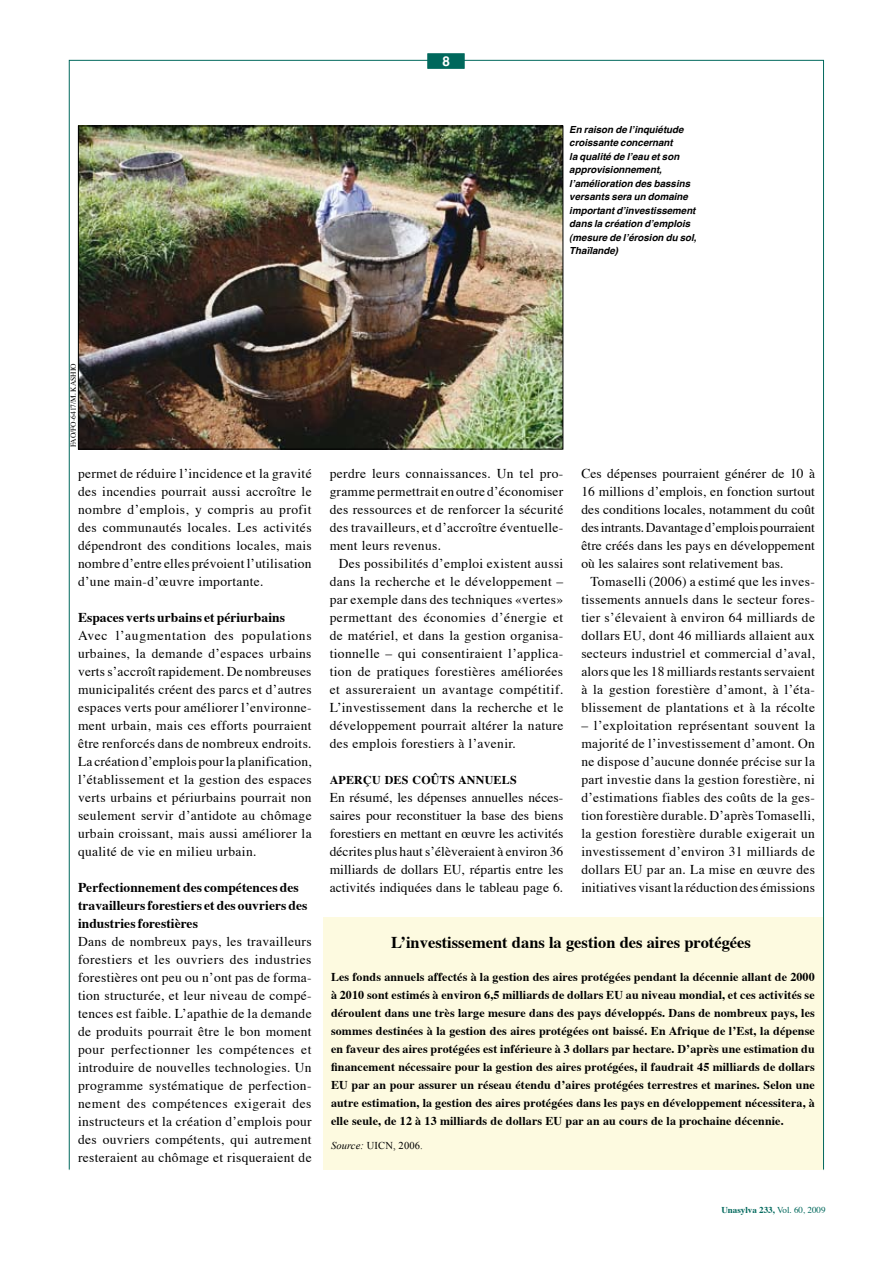
<style>
.page{position:relative;width:893px;height:1263px;background:#fff}
.page>*{position:absolute;margin:0;border:0;box-sizing:border-box;transform-origin:0 0}
.t1{font:700 16.5px "Times";color:#000}
.t2{font:13.5px/18px "Times";letter-spacing:.025em;color:#000;text-align:justify}
.t3{font:700 13.5px/18px "Times";letter-spacing:.005em;color:#000}
.t4{font:700 13.5px "Helvetica";color:#fff}
.t5{font:700 12px/18px "Times";letter-spacing:.015em;color:#000;text-align:justify}
.t6{font:10.5px "Times New Roman";letter-spacing:.01em;color:#000}
.t7{font:italic 700 9.75px/13.5px "Helvetica";color:#000}
.t8{font:700 9px "Times";color:#00685c}
.t9{font:7.5px "Times";color:#000}
.s1{font-style:italic}
.s2{font-weight:400}
</style>
<div class="page">
<div style="left:428px;top:54px;width:36px;height:15px;background:#00685c;border:1px solid #00685c"></div>
<div style="left:323px;top:918px;width:500px;height:252px;background:#fdfae0"></div>
<img style="left:80px;top:128px;width:481px;height:319px">
<div style="left:78px;top:126px;width:485px;height:323px;border:1px solid #000"></div>
<p class="t4" style="left:442px;top:50px;width:9px">8</p>
<p class="t7" style="left:569px;top:123px;width:129px">En raison de l’inquiétude croissante concernant<br>la qualité de l’eau et son approvisionnement, l’amélioration des bassins versants sera un domaine important d’investissement dans la création d’emplois (mesure de l’érosion du sol,<br>Thaïlande)</p>
<p class="t9" style="left:69px;top:447px;width:85px;rotate:-90deg">FAO/FO-6417/M. Kashio</p>
<p class="t2" style="left:78px;top:465px;width:235px">permet de réduire l’incidence et la gravité des incendies pourrait aussi accroître le nombre d’emplois, y compris au profit des communautés locales. Les activités dépendront des conditions locales, mais nombre d’entre elles prévoient l’utilisation d’une main-d’œuvre importante.</p>
<p class="t3" style="left:78px;top:609px;width:208px">Espaces verts urbains et périurbains</p>
<p class="t2" style="left:78px;top:627px;width:235px">Avec l’augmentation des populations urbaines, la demande d’espaces urbains verts s’accroît rapidement. De nombreuses municipalités créent des parcs et d’autres espaces verts pour améliorer l’environne&shy;ment urbain, mais ces efforts pourraient être renforcés dans de nombreux endroits.<br>La création d’emplois pour la planification, l’établissement et la gestion des espaces verts urbains et périurbains pourrait non seulement servir d’antidote au chômage urbain croissant, mais aussi améliorer la qualité de vie en milieu urbain.</p>
<p class="t3" style="left:78px;top:879px;width:231px">Perfectionnement des compétences des travailleurs forestiers et des ouvriers des industries forestières</p>
<p class="t2" style="left:78px;top:933px;width:235px">Dans de nombreux pays, les travailleurs forestiers et les ouvriers des industries forestières ont peu ou n’ont pas de forma&shy;tion structurée, et leur niveau de compé&shy;tences est faible. L’apathie de la demande de produits pourrait être le bon moment pour perfectionner les compétences et introduire de nouvelles technologies. Un programme systématique de perfection&shy;nement des compétences exigerait des instructeurs et la création d’emplois pour des ouvriers compétents, qui autrement resteraient au chômage et risqueraient de</p>
<p class="t2" style="left:330px;top:465px;width:235px">perdre leurs connaissances. Un tel pro&shy;gramme permettrait en outre d’économiser des ressources et de renforcer la sécurité des travailleurs, et d’accroître éventuelle&shy;ment leurs revenus.</p>
<p class="t2" style="left:330px;top:555px;width:235px;text-indent:9px">Des possibilités d’emploi existent aussi dans la recherche et le développement – par exemple dans des techniques «vertes» permettant des économies d’énergie et de matériel, et dans la gestion organisa&shy;tionnelle – qui consentiraient l’applica&shy;tion de pratiques forestières améliorées et assureraient un avantage compétitif.<br>L’investissement dans la recherche et le développement pourrait altérer la nature des emplois forestiers à l’avenir.</p>
<p class="t5" style="left:330px;top:771px;width:189px">APERÇU DES COÛTS ANNUELS</p>
<p class="t2" style="left:330px;top:789px;width:235px">En résumé, les dépenses annuelles néces&shy;saires pour reconstituer la base des biens forestiers en mettant en œuvre les activités décrites plus haut s’élèveraient à environ 36 milliards de dollars EU, répartis entre les activités indiquées dans le tableau page 6.</p>
<p class="t2" style="left:581px;top:465px;width:235px">Ces dépenses pourraient générer de 10 à 16 millions d’emplois, en fonction surtout des conditions locales, notamment du coût des intrants. Davantage d’emplois pourraient être créés dans les pays en développement où les salaires sont relativement bas.</p>
<p class="t2" style="left:581px;top:573px;width:235px;text-indent:9px">Tomaselli (2006) a estimé que les inves&shy;tissements annuels dans le secteur fores&shy;tier s’élevaient à environ 64 milliards de dollars EU, dont 46 milliards allaient aux secteurs industriel et commercial d’aval, alors que les 18 milliards restants servaient à la gestion forestière d’amont, à l’éta&shy;blissement de plantations et à la récolte</p>
<p class="t2" style="left:581px;top:717px;width:235px">– l’exploitation représentant souvent la majorité de l’investissement d’amont. On ne dispose d’aucune donnée précise sur la part investie dans la gestion forestière, ni d’estimations fiables des coûts de la ges&shy;tion forestière durable. D’après Tomaselli, la gestion forestière durable exigerait un investissement d’environ 31 milliards de dollars EU par an. La mise en œuvre des initiatives visant la réduction des émissions</p>
<p class="t1" style="left:391px;top:931px;width:361px">L’investissement dans la gestion des aires protégées</p>
<p class="t5" style="left:331px;top:968px;width:485px">Les fonds annuels affectés à la gestion des aires protégées pendant la décennie allant de 2000 à 2010 sont estimés à environ 6,5 milliards de dollars EU au niveau mondial, et ces activités se déroulent dans une très large mesure dans des pays développés. Dans de nombreux pays, les sommes destinées à la gestion des aires protégées ont baissé. En Afrique de l’Est, la dépense en faveur des aires protégées est inférieure à 3 dollars par hectare. D’après une estimation du financement nécessaire pour la gestion des aires protégées, il faudrait 45 milliards de dollars EU par an pour assurer un réseau étendu d’aires protégées terrestres et marines. Selon une autre estimation, la gestion des aires protégées dans les pays en développement nécessitera, à elle seule, de 12 à 13 milliards de dollars EU par an au cours de la prochaine décennie.</p>
<p class="t6" style="left:331px;top:1138px;width:93px"><span class="s1">Source:</span> UICN, 2006.</p>
<p class="t8" style="left:721px;top:1204px;width:106px">Unasylva 233, <span class="s2">Vol. 60, 2009</span></p>
</div>
